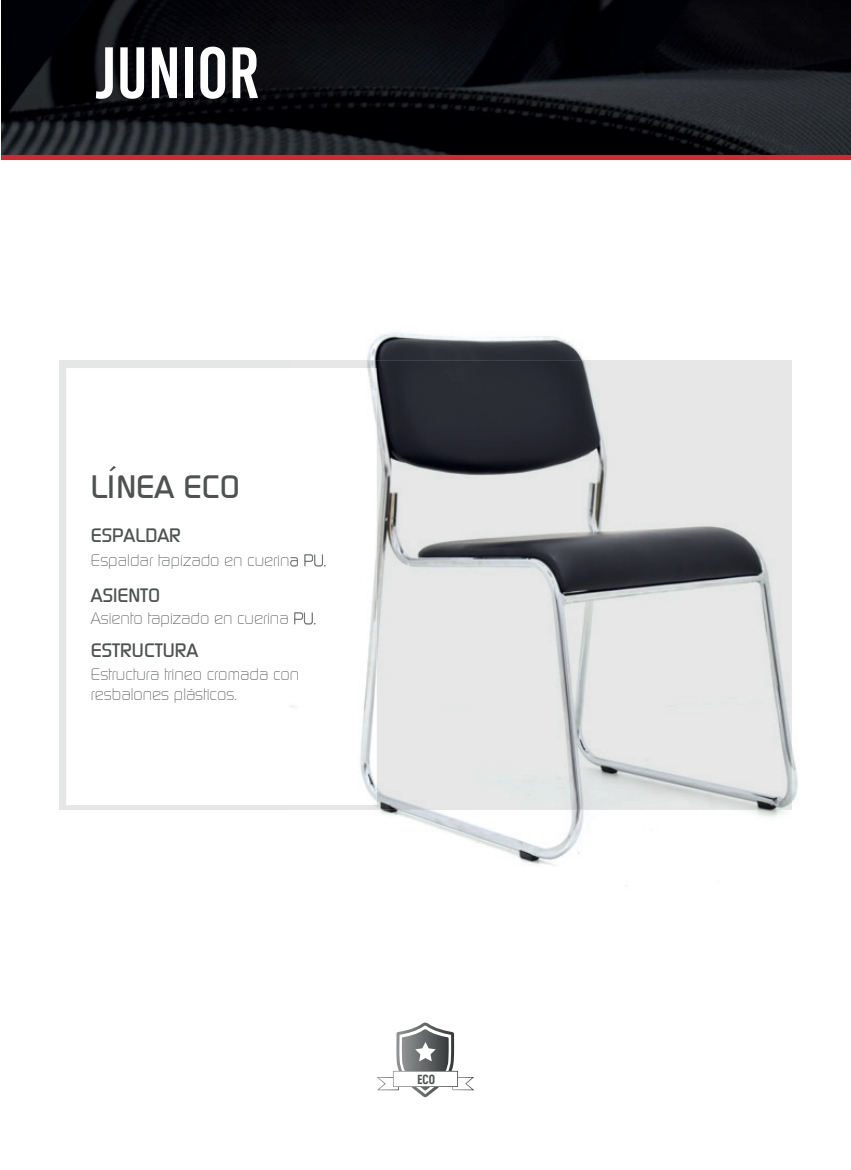
<style>
.page{position:relative;width:851px;height:1170px;background:#fff}
.page>*{position:absolute;margin:0;border:0;box-sizing:border-box;transform-origin:0 0}
.t1{font:72.45px "Bebas Kai";color:#fff}
.t2{font:500 32.25px "Continuum";color:#4f5252}
.t3{font:500 19.35px "Continuum";color:#4f5252}
.t4{font:300 16.65px/19.6px "Continuum";color:#4f5252}
.t5{font:13.5px "D DIN Condensed Bold";color:#4f5252}
</style>
<div class="page">
<svg style="left:1px;top:154px;width:849px;height:5px;fill:#d9262d"></svg>
<img style="left:1px;top:0;width:849px;height:154px">
<img style="left:289px;top:332px;width:509px;height:534px">
<img style="left:289px;top:360px;width:502px;height:449px">
<img style="left:289px;top:368px;width:87px;height:437px">
<img style="left:289px;top:555px;width:36px;height:14px">
<img style="left:289px;top:612px;width:26px;height:15px">
<svg style="left:377px;top:1022px;width:97px;height:75px"></svg>
<h1 class="t1" style="left:95px;top:34px;width:166px">JUNIOR</h1>
<h2 class="t2" style="left:91px;top:466px;width:150px">LÍNEA ECO</h2>
<p class="t3" style="left:91px;top:523px;width:92px">ESPALDAR</p>
<p class="t4" style="left:91px;top:550px;width:236px">Espaldar tapizado en cuerina PU.</p>
<p class="t3" style="left:91px;top:582px;width:71px">ASIENTO</p>
<p class="t4" style="left:91px;top:608px;width:226px">Asiento tapizado en cuerina PU.</p>
<p class="t3" style="left:91px;top:637px;width:109px">ESTRUCTURA</p>
<p class="t4" style="left:91px;top:664px;width:210px">Estructura trineo cromada con resbalones plásticos.</p>
<p class="t5" style="left:417px;top:1071px;width:19px">ECO</p>
</div>
